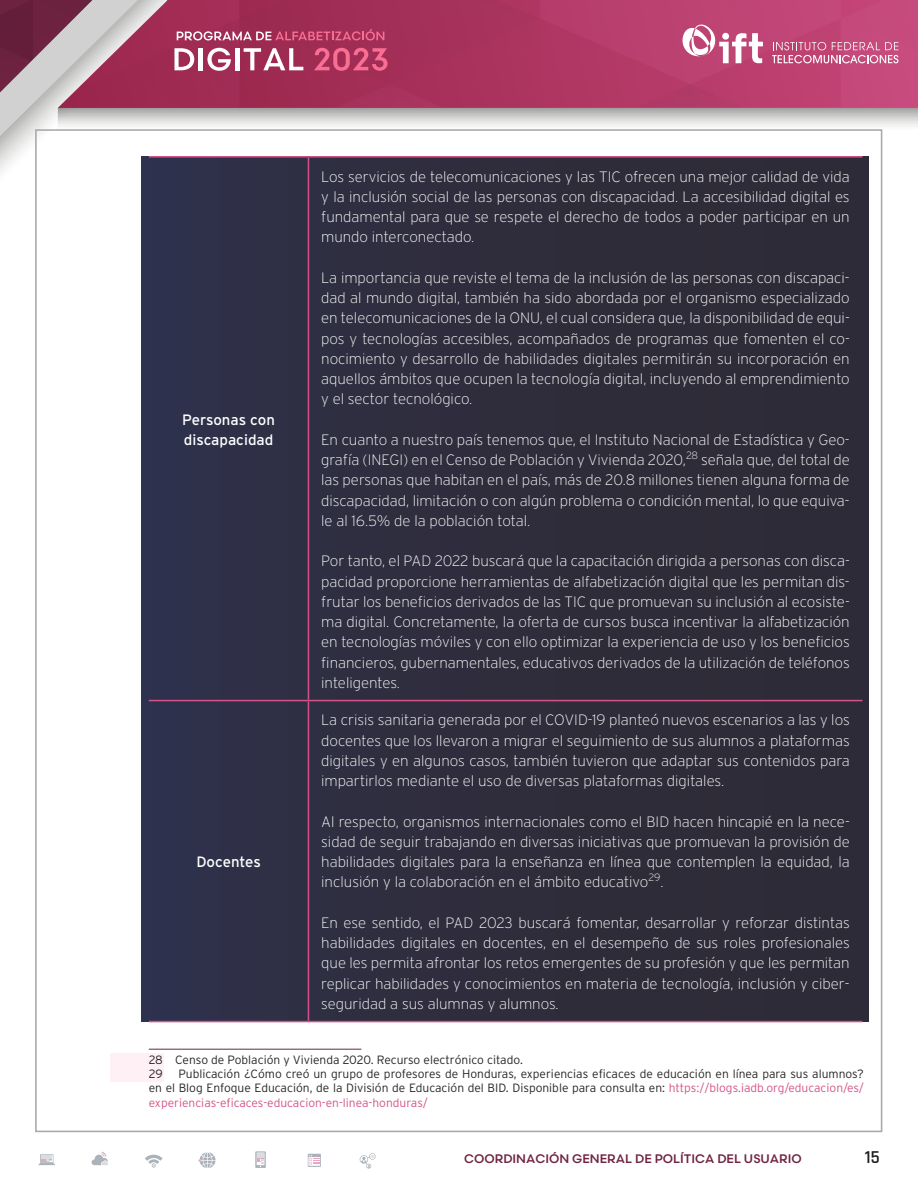
<style>
.page{position:relative;width:918px;height:1188px;background:#fff}
.page>*{position:absolute;margin:0;border:0;box-sizing:border-box;transform-origin:0 0}
.t1{font:600 18px "Rajdhani";color:#1c1c1c}
.t2{font:200 15px/20.2px "Interstate";color:#fff;text-align:justify}
.t3{font:15px/20.2px "Interstate";color:#fff}
.t4{font:500 12.45px "Scandia";color:#702442}
.t5{font:300 12px/14.4px "Interstate";color:#262626}
.s1{color:#d4548a}
</style>
<div class="page">
<svg style="left:0;top:136px;width:142px;height:94px"></svg>
<svg style="left:0;top:0;width:918px;height:136px;background:#ba6785"></svg>
<svg style="left:360px;top:1153px;width:16px;height:16px"></svg>
<svg style="left:308px;top:1154px;width:13px;height:13px"></svg>
<svg style="left:255px;top:1151px;width:11px;height:17px"></svg>
<svg style="left:145px;top:1155px;width:18px;height:13px"></svg>
<svg style="left:92px;top:1152px;width:16px;height:13px"></svg>
<svg style="left:198px;top:1152px;width:18px;height:16px"></svg>
<svg style="left:38px;top:1154px;width:17px;height:11px"></svg>
<div style="left:142px;top:156px;width:727px;height:865px;background:linear-gradient(to right,#2f3049,#2e2a34)"></div>
<div style="left:111px;top:1053px;width:53px;height:28px;background:#fef0f4"></div>
<hr style="left:149px;top:156px;width:159px;height:2px;background:#d4548a">
<hr style="left:308px;top:156px;width:554px;height:2px;background:#d4548a">
<hr style="left:308px;top:158px;width:1px;height:542px;background:#d4548a">
<hr style="left:308px;top:701px;width:1px;height:320px;background:#d4548a">
<hr style="left:149px;top:700px;width:159px;height:1px;background:#d4548a">
<hr style="left:308px;top:700px;width:554px;height:1px;background:#d4548a">
<hr style="left:149px;top:1021px;width:159px;height:1px;background:#d4548a">
<hr style="left:308px;top:1021px;width:554px;height:1px;background:#d4548a">
<hr style="left:149px;top:1049px;width:212px;height:1px;background:#702442">
<p class="t3" style="left:182px;top:409px;width:94px">Personas con discapacidad</p>
<p class="t3" style="left:196px;top:852px;width:66px">Docentes</p>
<p class="t2" style="left:321px;top:166px;width:530px">Los servicios de telecomunicaciones y las TIC ofrecen una mejor calidad de vida y la inclusión social de las personas con discapacidad. La accesibilidad digital es fundamental para que se respete el derecho de todos a poder participar en un mundo interconectado.</p>
<p class="t2" style="left:321px;top:267px;width:530px">La importancia que reviste el tema de la inclusión de las personas con discapaci&shy;dad al mundo digital, también ha sido abordada por el organismo especializado en telecomunicaciones de la ONU, el cual considera que, la disponibilidad de equi&shy;pos y tecnologías accesibles, acompañados de programas que fomenten el co&shy;nocimiento y desarrollo de habilidades digitales permitirán su incorporación en aquellos ámbitos que ocupen la tecnología digital, incluyendo al emprendimiento y el sector tecnológico.</p>
<p class="t2" style="left:321px;top:429px;width:530px">En cuanto a nuestro país tenemos que, el Instituto Nacional de Estadística y Geo&shy;grafía (INEGI) en el Censo de Población y Vivienda 2020,<sup>28</sup> señala que, del total de las personas que habitan en el país, más de 20.8 millones tienen alguna forma de discapacidad, limitación o con algún problema o condición mental, lo que equiva&shy;le al 16.5% de la población total.</p>
<p class="t2" style="left:321px;top:551px;width:530px">Por tanto, el PAD 2022 buscará que la capacitación dirigida a personas con disca&shy;pacidad proporcione herramientas de alfabetización digital que les permitan dis&shy;frutar los beneficios derivados de las TIC que promuevan su inclusión al ecosiste&shy;ma digital. Concretamente, la oferta de cursos busca incentivar la alfabetización en tecnologías móviles y con ello optimizar la experiencia de uso y los beneficios financieros, gubernamentales, educativos derivados de la utilización de teléfonos inteligentes.</p>
<p class="t2" style="left:321px;top:710px;width:530px">La crisis sanitaria generada por el COVID-19 planteó nuevos escenarios a las y los docentes que los llevaron a migrar el seguimiento de sus alumnos a plataformas digitales y en algunos casos, también tuvieron que adaptar sus contenidos para impartirlos mediante el uso de diversas plataformas digitales.</p>
<p class="t2" style="left:321px;top:811px;width:530px">Al respecto, organismos internacionales como el BID hacen hincapié en la nece&shy;sidad de seguir trabajando en diversas iniciativas que promuevan la provisión de habilidades digitales para la enseñanza en línea que contemplen la equidad, la inclusión y la colaboración en el ámbito educativo<sup>29</sup>.</p>
<p class="t2" style="left:321px;top:912px;width:530px">En ese sentido, el PAD 2023 buscará fomentar, desarrollar y reforzar distintas habilidades digitales en docentes, en el desempeño de sus roles profesionales que les permita afrontar los retos emergentes de su profesión y que les permitan replicar habilidades y conocimientos en materia de tecnología, inclusión y ciber&shy;seguridad a sus alumnas y alumnos.</p>
<p class="t5" style="left:149px;top:1052px;width:376px">28 Censo de Población y Vivienda 2020. Recurso electrónico citado.<br>29</p>
<p class="t5" style="left:149px;top:1066px;width:717px;text-align:justify;text-indent:30px">Publicación ¿Cómo creó un grupo de profesores de Honduras, experiencias eficaces de educación en línea para sus alumnos? en el Blog Enfoque Educación, de la División de Educación del BID. Disponible para consulta en: <span class="s1">https://blogs.iadb.org/educacion/es/ experiencias-eficaces-educacion-en-linea-honduras/</span></p>
<p class="t4" style="left:464px;top:1151px;width:339px">COORDINACIÓN GENERAL DE POLÍTICA DEL USUARIO</p>
<p class="t1" style="left:865px;top:1146px;width:16px">15</p>
</div>
